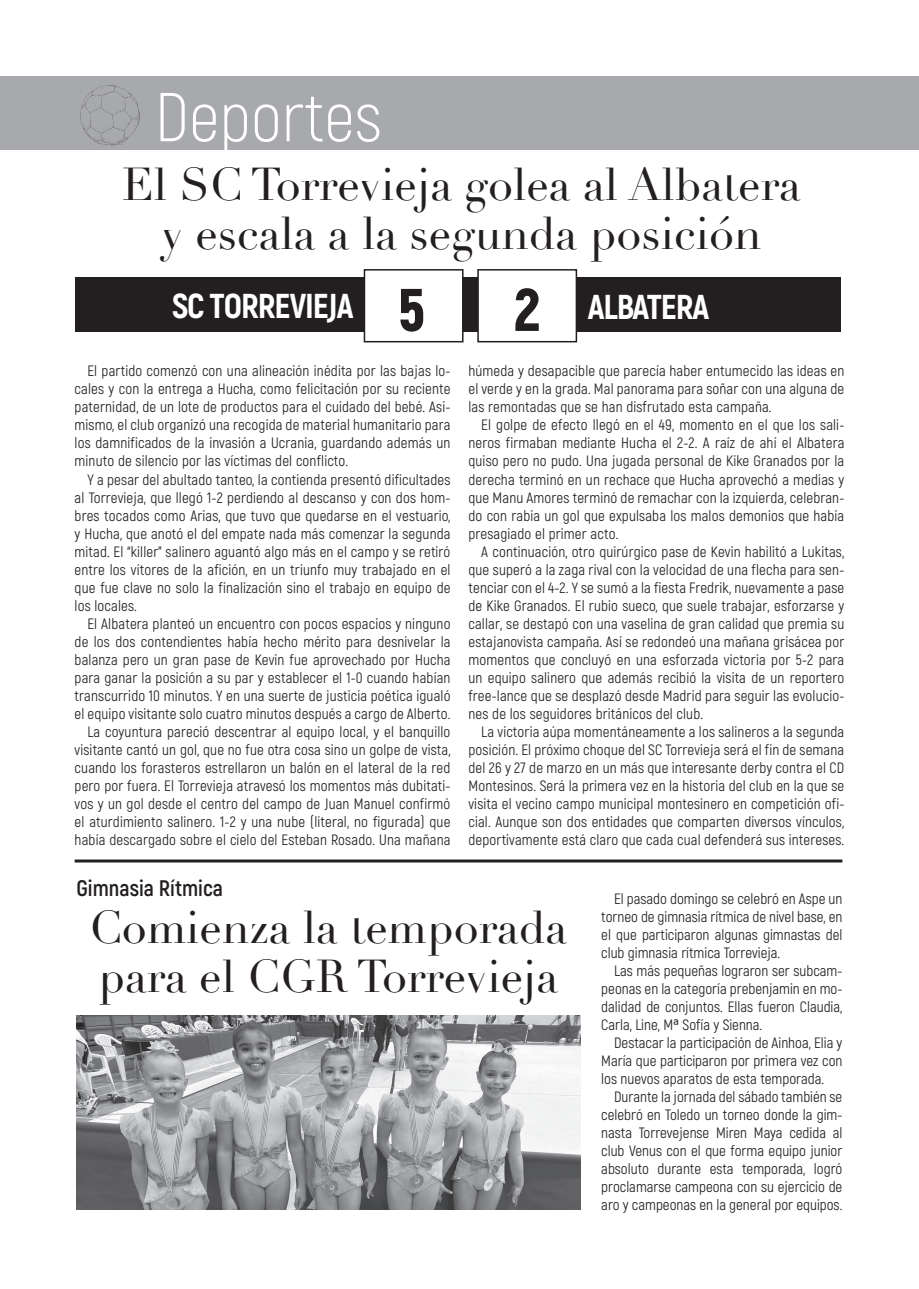
<style>
.page{position:relative;width:919px;height:1289px;background:#fff}
.page>*{position:absolute;margin:0;border:0;box-sizing:border-box;transform-origin:0 0}
.t1{font:300 69px "Akrobat";color:#fff}
.t2{font:45px/49.5px "Didot";color:#231f20;text-align:center}
.t3{font:800 34.5px "Akrobat";letter-spacing:-.03em;color:#fff}
.t4{font:700 22.5px "Akrobat";color:#231f20}
.t5{font:15px/18px "Akrobat";letter-spacing:.01em;color:#231f20;text-align:justify}
.s1{font-weight:900;font-size:60px;color:#231f20}
</style>
<div class="page">
<div style="left:0;top:77px;width:918px;height:73px;background:#a8a9ad"></div>
<img style="left:80px;top:85px;width:60px;height:62px">
<div style="left:75px;top:277px;width:765px;height:55px;background:#231f20"></div>
<div style="left:364px;top:270px;width:98px;height:72px;background:#fff"></div>
<div style="left:363px;top:269px;width:100px;height:73px;border:2px solid #231f20"></div>
<div style="left:478px;top:270px;width:98px;height:72px;background:#fff"></div>
<div style="left:477px;top:269px;width:100px;height:73px;border:2px solid #231f20"></div>
<img style="left:77px;top:1015px;width:503px;height:194px">
<hr style="left:75px;top:859px;width:767px;height:3px;background:#231f20">
<p class="t1" style="left:155px;top:76px;width:228px">Deportes</p>
<h2 class="t2" style="left:122px;top:160px;width:680px">El SC Torrevieja golea al Albatera y escala a la segunda posición</h2>
<h3 class="t3" style="left:172px;top:284px;width:255px">SC TORREVIEJA <span class="s1">5</span></h3>
<h3 class="t3" style="left:514px;top:284px;width:197px"><span class="s1">2</span> ALBATERA</h3>
<p class="t5" style="left:75px;top:362px;width:377px;text-indent:13px">El partido comenzó con una alineación inédita por las bajas lo&shy;cales y con la entrega a Hucha, como felicitación por su reciente paternidad, de un lote de productos para el cuidado del bebé. Asi&shy;mismo, el club organizó una recogida de material humanitario para los damnificados de la invasión a Ucrania, guardando además un minuto de silencio por las víctimas del conflicto.</p>
<p class="t5" style="left:75px;top:470px;width:377px;text-indent:13px">Y a pesar del abultado tanteo, la contienda presentó dificultades al Torrevieja, que llegó 1-2 perdiendo al descanso y con dos hom&shy;bres tocados como Arias, que tuvo que quedarse en el vestuario, y Hucha, que anotó el del empate nada más comenzar la segunda mitad. El “killer” salinero aguantó algo más en el campo y se retiró entre los vítores de la afición, en un triunfo muy trabajado en el que fue clave no solo la finalización sino el trabajo en equipo de los locales.</p>
<p class="t5" style="left:75px;top:614px;width:377px;text-align:right">El Albatera planteó un encuentro con pocos espacios y ninguno de los dos contendientes había hecho mérito para desnivelar la balanza pero un gran pase de Kevin fue aprovechado por Hucha para ganar la posición a su par y establecer el 1-0 cuando habían transcurrido 10 minutos. Y en una suerte de justicia poética igualó el equipo visitante solo cuatro minutos después a cargo de Alberto.<br>La coyuntura pareció descentrar al equipo local, y el banquillo visitante cantó un gol, que no fue otra cosa sino un golpe de vista, cuando los forasteros estrellaron un balón en el lateral de la red pero por fuera. El Torrevieja atravesó los momentos más dubitati&shy;vos y un gol desde el centro del campo de Juan Manuel confirmó el aturdimiento salinero. 1-2 y una nube (literal, no figurada) que había descargado sobre el cielo del Esteban Rosado. Una mañana</p>
<p class="t5" style="left:468px;top:362px;width:377px">húmeda y desapacible que parecía haber entumecido las ideas en el verde y en la grada. Mal panorama para soñar con una alguna de las remontadas que se han disfrutado esta campaña.</p>
<p class="t5" style="left:468px;top:416px;width:377px;text-indent:13px">El golpe de efecto llegó en el 49, momento en el que los sali&shy;neros firmaban mediante Hucha el 2-2. A raíz de ahí el Albatera quiso pero no pudo. Una jugada personal de Kike Granados por la derecha terminó en un rechace que Hucha aprovechó a medias y que Manu Amores terminó de remachar con la izquierda, celebran&shy;do con rabia un gol que expulsaba los malos demonios que había presagiado el primer acto.</p>
<p class="t5" style="left:468px;top:542px;width:377px;text-indent:13px">A continuación, otro quirúrgico pase de Kevin habilitó a Lukitas, que superó a la zaga rival con la velocidad de una flecha para sen&shy;tenciar con el 4-2. Y se sumó a la fiesta Fredrik, nuevamente a pase de Kike Granados. El rubio sueco, que suele trabajar, esforzarse y callar, se destapó con una vaselina de gran calidad que premia su estajanovista campaña. Así se redondeó una mañana grisácea por momentos que concluyó en una esforzada victoria por 5-2 para un equipo salinero que además recibió la visita de un reportero free-lance que se desplazó desde Madrid para seguir las evolucio&shy;nes de los seguidores británicos del club.</p>
<p class="t5" style="left:468px;top:722px;width:377px;text-indent:13px">La victoria aúpa momentáneamente a los salineros a la segunda posición. El próximo choque del SC Torrevieja será el fin de semana del 26 y 27 de marzo en un más que interesante derby contra el CD Montesinos. Será la primera vez en la historia del club en la que se visita el vecino campo municipal montesinero en competición ofi&shy;cial. Aunque son dos entidades que comparten diversos vínculos, deportivamente está claro que cada cual defenderá sus intereses.</p>
<h3 class="t4" style="left:77px;top:874px;width:148px">Gimnasia Rítmica</h3>
<h2 class="t2" style="left:89px;top:903px;width:479px;text-align:left">Comienza la temporada para el CGR Torrevieja</h2>
<p class="t5" style="left:601px;top:889px;width:242px;text-indent:13px">El pasado domingo se celebró en Aspe un torneo de gimnasia rítmica de nivel base, en el que participaron algunas gimnastas del club gimnasia rítmica Torrevieja.</p>
<p class="t5" style="left:601px;top:961px;width:242px;text-indent:13px">Las más pequeñas lograron ser subcam&shy;peonas en la categoría prebenjamin en mo&shy;dalidad de conjuntos. Ellas fueron Claudia, Carla, Line, M Sofía y Sienna.</p>
<p class="t5" style="left:601px;top:1033px;width:242px;text-indent:13px">Destacar la participación de Ainhoa, Elia y María que participaron por primera vez con los nuevos aparatos de esta temporada.</p>
<p class="t5" style="left:601px;top:1087px;width:242px;text-indent:13px">Durante la jornada del sábado también se celebró en Toledo un torneo donde la gim&shy;nasta Torrevejense Miren Maya cedida al club Venus con el que forma equipo junior absoluto durante esta temporada, logró proclamarse campeona con su ejercicio de aro y campeonas en la general por equipos.</p>
</div>
